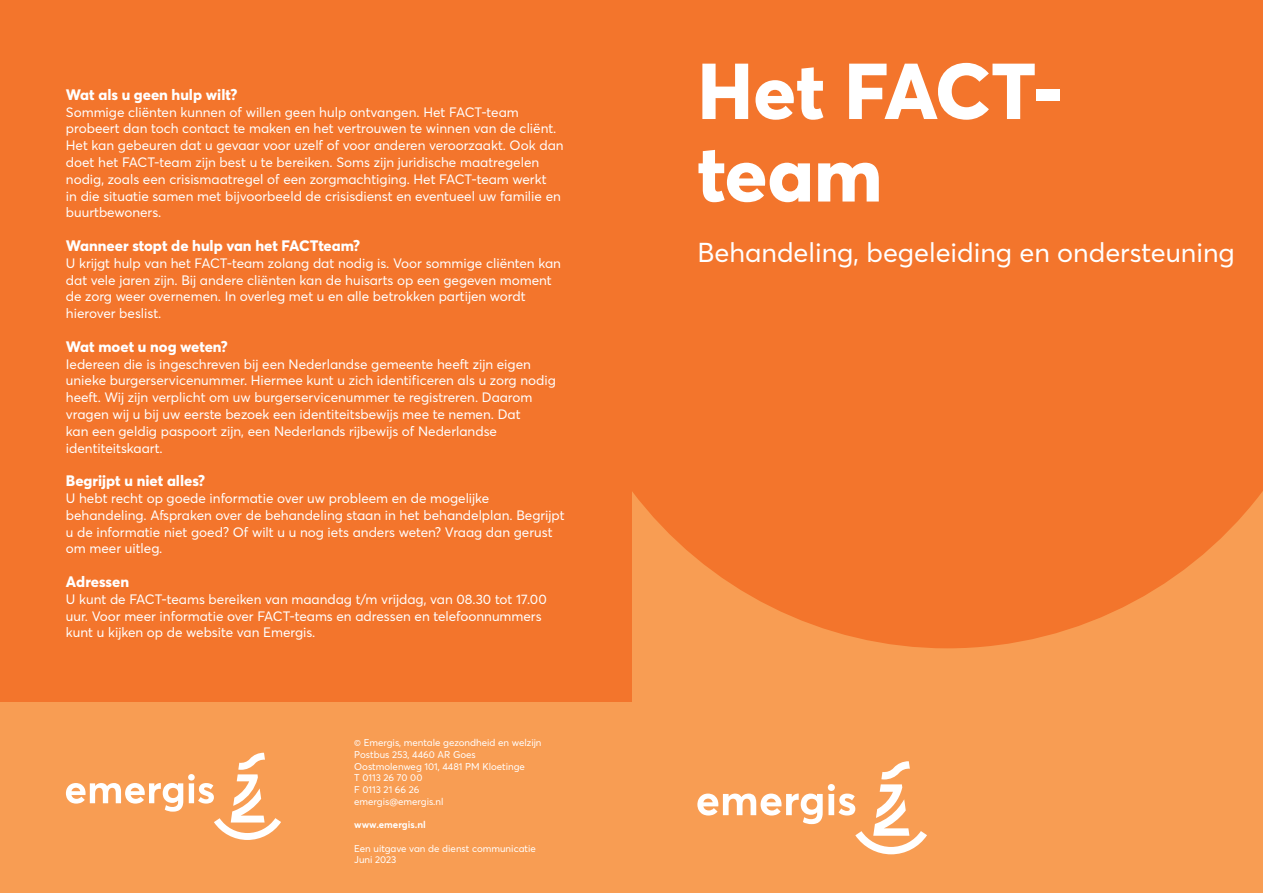
<style>
.page{position:relative;width:1263px;height:893px;background:#fff}
.page>*{position:absolute;margin:0;border:0;box-sizing:border-box;transform-origin:0 0}
.t1{font:800 78px "Averta";color:#fff}
.t2{font:27px "Averta";color:#fff}
.Tekst_wit{font:800 15px "Averta";color:#fff}
.Tekst_wit-2{font:13.5px/16.8px "Averta";color:#fff}
.t3{font:9.75px "Averta";color:#fff}
.t4{font:700 9.75px "Averta";color:#fff}
</style>
<div class="page">
<div style="left:631px;top:298px;width:632px;height:595px;background:#f89d53"></div>
<svg style="left:631px;top:0;width:632px;height:648px;background:#f3772e"></svg>
<svg style="left:697px;top:761px;width:230px;height:93px"></svg>
<div style="left:0;top:702px;width:631px;height:191px;background:#f89d53"></div>
<div style="left:0;top:0;width:631px;height:702px;background:#f3752c"></div>
<svg style="left:66px;top:753px;width:215px;height:87px"></svg>
<p class="Tekst_wit" style="left:66px;top:84px;width:173px">Wat als u geen hulp wilt?</p>
<p class="Tekst_wit-2" style="left:66px;top:103px;width:499px">Sommige cliënten kunnen of willen geen hulp ontvangen. Het FACT-team probeert dan toch contact te maken en het vertrouwen te winnen van de cliënt.<br>Het kan gebeuren dat u gevaar voor uzelf of voor anderen veroorzaakt. Ook dan doet het FACT-team zijn best u te bereiken. Soms zijn juridische maatregelen nodig, zoals een crisismaatregel of een zorgmachtiging. Het FACT-team werkt<br>in die situatie samen met bijvoorbeeld de crisisdienst en eventueel uw familie en buurtbewoners.</p>
<p class="Tekst_wit" style="left:66px;top:235px;width:296px">Wanneer stopt de hulp van het FACTteam?</p>
<p class="Tekst_wit-2" style="left:66px;top:254px;width:496px">U krijgt hulp van het FACT-team zolang dat nodig is. Voor sommige cliënten kan dat vele jaren zijn. Bij andere cliënten kan de huisarts op een gegeven moment de zorg weer overnemen. In overleg met u en alle betrokken partijen wordt hierover beslist.</p>
<p class="Tekst_wit" style="left:66px;top:336px;width:163px">Wat moet u nog weten?</p>
<p class="Tekst_wit-2" style="left:66px;top:355px;width:491px">Iedereen die is ingeschreven bij een Nederlandse gemeente heeft zijn eigen unieke burgerservicenummer. Hiermee kunt u zich identificeren als u zorg nodig heeft. Wij zijn verplicht om uw burgerservicenummer te registreren. Daarom vragen wij u bij uw eerste bezoek een identiteitsbewijs mee te nemen. Dat</p>
<p class="Tekst_wit-2" style="left:66px;top:422px;width:433px">kan een geldig paspoort zijn, een Nederlands rijbewijs of Nederlandse</p>
<p class="Tekst_wit-2" style="left:66px;top:439px;width:98px">identiteitskaart.</p>
<p class="Tekst_wit" style="left:66px;top:470px;width:141px">Begrijpt u niet alles?</p>
<p class="Tekst_wit-2" style="left:66px;top:489px;width:500px">U hebt recht op goede informatie over uw probleem en de mogelijke behandeling. Afspraken over de behandeling staan in het behandelplan. Begrijpt u de informatie niet goed? Of wilt u u nog iets anders weten? Vraag dan gerust om meer uitleg.</p>
<p class="Tekst_wit" style="left:66px;top:571px;width:65px">Adressen</p>
<p class="Tekst_wit-2" style="left:66px;top:590px;width:482px">U kunt de FACT-teams bereiken van maandag t/m vrijdag, van 08.30 tot 17.00 uur. Voor meer informatie over FACT-teams en adressen en telefoonnummers kunt u kijken op de website van Emergis.</p>
<p class="t3" style="left:354px;top:736px;width:189px">© Emergis, mentale gezondheid en welzijn</p>
<p class="t3" style="left:354px;top:748px;width:123px">Postbus 253, 4460 AR Goes</p>
<p class="t3" style="left:354px;top:759px;width:172px">Oostmolenweg 101, 4481 PM Kloetinge</p>
<p class="t3" style="left:354px;top:771px;width:70px">T 0113 26 70 00</p>
<p class="t3" style="left:354px;top:783px;width:67px">F 0113 21 66 26</p>
<p class="t3" style="left:354px;top:795px;width:91px">emergis@emergis.nl</p>
<p class="t4" style="left:354px;top:818px;width:73px">www.emergis.nl</p>
<p class="t3" style="left:354px;top:841px;width:183px">Een uitgave van de dienst communicatie</p>
<p class="t3" style="left:354px;top:853px;width:44px">Juni 2023</p>
<p class="t1" style="left:697px;top:36px;width:367px">Het FACT-</p>
<p class="t1" style="left:697px;top:119px;width:187px">team</p>
<p class="t2" style="left:697px;top:233px;width:539px">Behandeling, begeleiding en ondersteuning</p>
</div>
